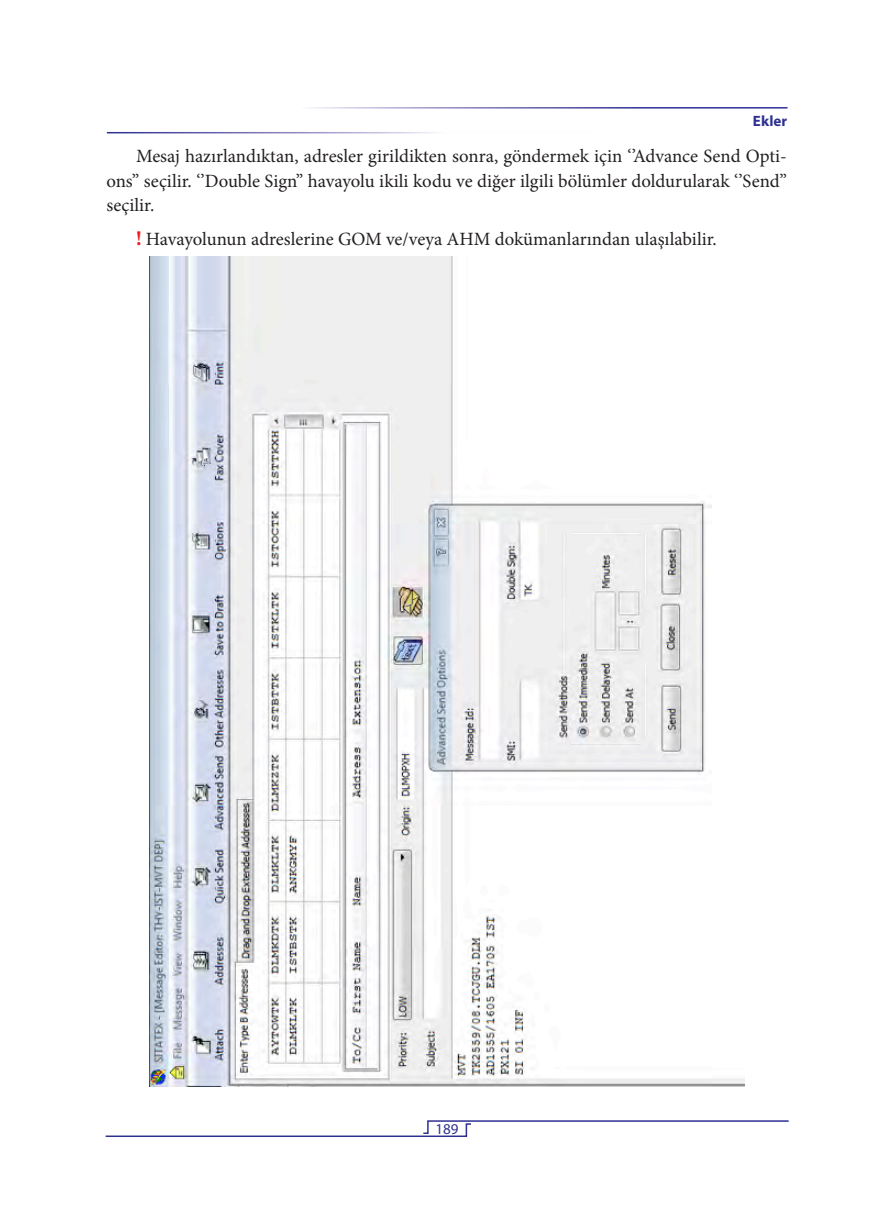
<style>
.page{position:relative;width:872px;height:1212px;background:#fff}
.page>*{position:absolute;margin:0;border:0;box-sizing:border-box;transform-origin:0 0}
.METİN{font:18.75px/24.3px "Minion Pro";color:#231f20;text-align:justify}
.t1{font:700 15px "Myriad Pro";color:#2e3092}
.t2{font:15px "Myriad Pro";color:#2e3092}
.s1{font-weight:700;font-stretch:condensed;font-size:21px;color:#ee1d23}
</style>
<div class="page">
<svg style="left:105px;top:1120px;width:684px;height:17px"></svg>
<img style="left:149px;top:257px;width:595px;height:829px">
<p class="t1" style="left:753px;top:111px;width:36px">Ekler</p>
<p class="METİN" style="left:106px;top:144px;width:682px;text-indent:30px">Mesaj hazırlandıktan, adresler girildikten sonra, göndermek için ‘’Advance Send Opti&shy;ons’’ seçilir. ‘’Double Sign’’ havayolu ikili kodu ve diğer ilgili bölümler doldurularak ‘’Send’’ seçilir.</p>
<p class="METİN" style="left:136px;top:227px;width:582px"><span class="s1">!</span> Havayolunun adreslerine GOM ve/veya AHM dokümanlarından ulaşılabilir.</p>
<p class="t2" style="left:435px;top:1119px;width:25px">189</p>
</div>
